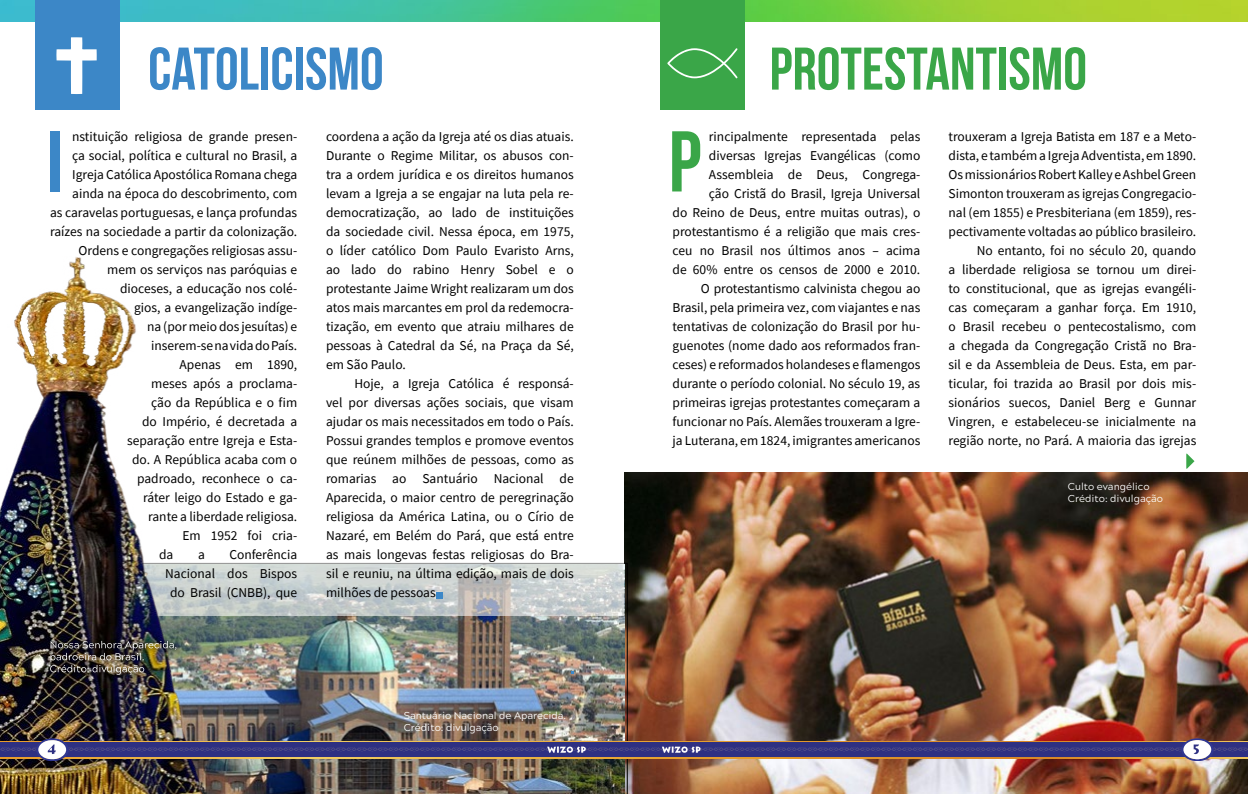
<style>
.page{position:relative;width:1248px;height:794px;background:#fff}
.page>*{position:absolute;margin:0;border:0;box-sizing:border-box;transform-origin:0 0}
.t1{font:700 86px "Bebas Neue";color:#3c87c7}
.t2{font:700 86px "Bebas Neue";color:#3aa648}
.t3{font:700 60px "Bebas Neue";color:#3aa648}
.t4{font:700 60px "Bebas Neue";color:#3c87c7}
.t5{font:13.5px/19px "Source Sans Pro";color:#000;text-align:right}
.t6{font:10px/12px "Acherus Grotesque";color:#fff}
</style>
<div class="page">
<img style="left:624px;top:473px;width:623px;height:321px">
<img style="left:274px;top:563px;width:353px;height:231px">
<svg style="left:274px;top:562px;width:349px;height:53px"></svg>
<img style="left:0;top:257px;width:274px;height:537px">
<img style="left:0;top:738px;width:1247px;height:22px">
<img style="left:0;top:0;width:1247px;height:21px">
<div style="left:35px;top:0;width:85px;height:109px;background:#3c87c7"></div>
<div style="left:660px;top:0;width:84px;height:109px;background:#3aa648"></div>
<svg style="left:56px;top:37px;width:41px;height:57px"></svg>
<svg style="left:667px;top:48px;width:70px;height:30px"></svg>
<svg style="left:1186px;top:453px;width:8px;height:16px"></svg>
<svg style="left:436px;top:592px;width:6px;height:6px"></svg>
<img style="left:47px;top:637px;width:137px;height:44px">
<img style="left:50px;top:641px;width:126px;height:33px">
<h2 class="t4" style="left:148px;top:36px;width:237px">CATOLICISMO</h2>
<h2 class="t3" style="left:769px;top:36px;width:319px">PROTESTANTISMO</h2>
<p class="t5" style="left:326px;top:127px;width:249px;text-align:justify">coordena a ação da Igreja até os dias atuais.<br>Durante o Regime Militar, os abusos con&shy;tra a ordem jurídica e os direitos humanos levam a Igreja a se engajar na luta pela re&shy;democratização, ao lado de instituições da sociedade civil. Nessa época, em 1975, o líder católico Dom Paulo Evaristo Arns, ao lado do rabino Henry Sobel e o protestante Jaime Wright realizaram um dos atos mais marcantes em prol da redemocra&shy;tização, em evento que atraiu milhares de pessoas à Catedral da Sé, na Praça da Sé, em São Paulo.</p>
<p class="t5" style="left:326px;top:374px;width:249px;text-align:justify;text-indent:28px">Hoje, a Igreja Católica é responsá&shy;vel por diversas ações sociais, que visam ajudar os mais necessitados em todo o País.<br>Possui grandes templos e promove eventos que reúnem milhões de pessoas, como as romarias ao Santuário Nacional de Aparecida, o maior centro de peregrinação religiosa da América Latina, ou o Círio de Nazaré, em Belém do Pará, que está entre as mais longevas festas religiosas do Bra&shy;sil e reuniu, na última edição, mais de dois milhões de pessoas.</p>
<h1 class="t1" style="left:47px;top:115px;width:18px">I</h1>
<h1 class="t2" style="left:668px;top:115px;width:34px">P</h1>
<p class="t5" style="left:672px;top:127px;width:249px">rincipalmente representada pelas diversas Igrejas Evangélicas (como Assembleia de Deus, Congrega-<br>ção Cristã do Brasil, Igreja Universal<br>do Reino de Deus, entre muitas outras), o protestantismo é a religião que mais cres&shy;ceu no Brasil nos últimos anos – acima de 60% entre os censos de 2000 e 2010.<br>O protestantismo calvinista chegou ao Brasil, pela primeira vez, com viajantes e nas tentativas de colonização do Brasil por hu&shy;guenotes (nome dado aos reformados fran&shy;ceses) e reformados holandeses e flamengos durante o período colonial. No século 19, as primeiras igrejas protestantes começaram a funcionar no País. Alemães trouxeram a Igre&shy;ja Luterana, em 1824, imigrantes americanos</p>
<p class="t5" style="left:72px;top:127px;width:226px">nstituição religiosa de grande presen-</p>
<p class="t5" style="left:72px;top:146px;width:226px">ça social, política e cultural no Brasil, a</p>
<p class="t5" style="left:72px;top:165px;width:226px">Igreja Católica Apostólica Romana chega</p>
<p class="t5" style="left:72px;top:184px;width:226px">ainda na época do descobrimento, com</p>
<p class="t5" style="left:50px;top:203px;width:248px">as caravelas portuguesas, e lança profundas</p>
<p class="t5" style="left:50px;top:222px;width:248px">raízes na sociedade a partir da colonização.</p>
<p class="t5" style="left:78px;top:241px;width:220px">Ordens e congregações religiosas assu-</p>
<p class="t5" style="left:107px;top:260px;width:191px">mem os serviços nas paróquias e</p>
<p class="t5" style="left:120px;top:279px;width:178px">dioceses, a educação nos colé-</p>
<p class="t5" style="left:134px;top:298px;width:164px">gios, a evangelização indíge-</p>
<p class="t5" style="left:147px;top:317px;width:152px">na (por meio dos jesuítas) e</p>
<p class="t5" style="left:151px;top:336px;width:147px">inserem-se na vida do País.</p>
<p class="t5" style="left:179px;top:355px;width:119px">Apenas em 1890,</p>
<p class="t5" style="left:151px;top:374px;width:147px">meses após a proclama-</p>
<p class="t5" style="left:151px;top:393px;width:147px">ção da República e o fim</p>
<p class="t5" style="left:142px;top:412px;width:156px">do Império, é decretada a</p>
<p class="t5" style="left:127px;top:431px;width:172px">separação entre Igreja e Esta-</p>
<p class="t5" style="left:132px;top:450px;width:167px">do. A República acaba com o</p>
<p class="t5" style="left:137px;top:469px;width:162px">padroado, reconhece o ca-</p>
<p class="t5" style="left:143px;top:488px;width:155px">ráter leigo do Estado e ga-</p>
<p class="t5" style="left:148px;top:507px;width:150px">rante a liberdade religiosa.</p>
<p class="t5" style="left:182px;top:526px;width:116px">Em 1952 foi cria-</p>
<p class="t5" style="left:159px;top:545px;width:16px">da</p>
<p class="t5" style="left:198px;top:545px;width:8px">a</p>
<p class="t5" style="left:165px;top:545px;width:134px">Conferência<br>Nacional dos Bispos do Brasil (CNBB), que</p>
<p class="t5" style="left:948px;top:127px;width:249px">trouxeram a Igreja Batista em 187 e a Meto&shy;dista, e também a Igreja Adventista, em 1890.<br>Os missionários Robert Kalley e Ashbel Green Simonton trouxeram as igrejas Congregacio&shy;nal (em 1855) e Presbiteriana (em 1859), res&shy;pectivamente voltadas ao público brasileiro.<br>No entanto, foi no século 20, quando<br>a liberdade religiosa se tornou um direi&shy;to constitucional, que as igrejas evangéli&shy;cas começaram a ganhar força. Em 1910, o Brasil recebeu o pentecostalismo, com a chegada da Congregação Cristã no Bra&shy;sil e da Assembleia de Deus. Esta, em par&shy;ticular, foi trazida ao Brasil por dois mis&shy;sionários suecos, Daniel Berg e Gunnar Vingren, e estabeleceu-se inicialmente na região norte, no Pará. A maioria das igrejas</p>
<p class="t6" style="left:1067px;top:480px;width:97px">Culto evangélico<br>Crédito: divulgação</p>
<p class="t6" style="left:403px;top:709px;width:164px">Santuário Nacional de Aparecida.<br>Crédito: divulgação</p>
</div>
